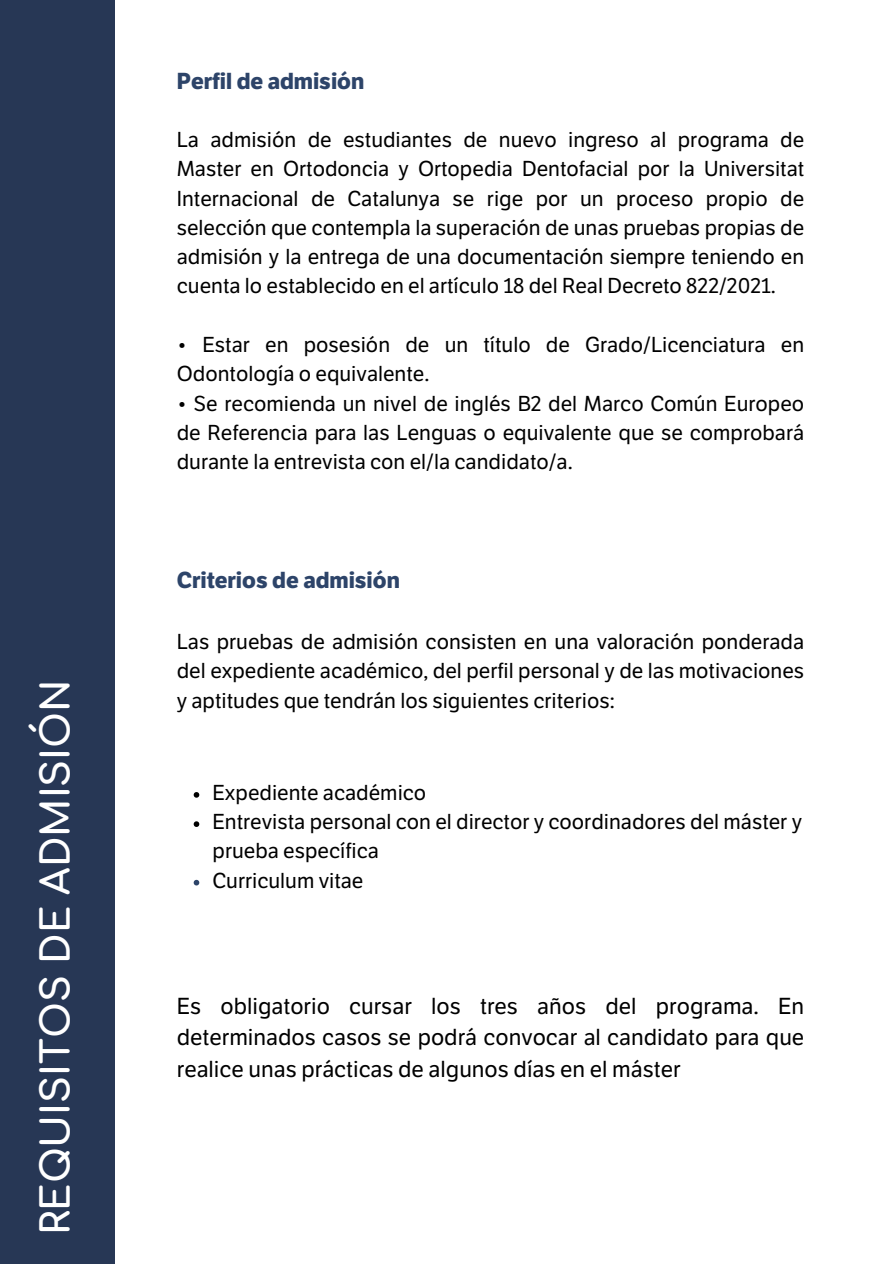
<style>
.page{position:relative;width:894px;height:1264px;background:#fff}
.page>*{position:absolute;margin:0;border:0;box-sizing:border-box;transform-origin:0 0}
.t1{font:700 39px "Comfortaa";color:#fff}
.t2{font:22.5px/31.5px "LFT Etica";color:#000;text-align:justify}
.t3{font:700 22.5px "LFT Etica";color:#2d4469}
.t4{font:21px/29.2px "LFT Etica";color:#000;text-align:justify}
</style>
<div class="page">
<div style="left:0;top:0;width:114px;height:1263px;background:#273755"></div>
<svg style="left:194px;top:792px;width:5px;height:5px"></svg>
<svg style="left:194px;top:821px;width:5px;height:6px"></svg>
<svg style="left:194px;top:879px;width:5px;height:6px"></svg>
<h1 class="t1" style="left:36px;top:1235px;width:557px;rotate:-90deg">REQUISITOS DE ADMISIÓN</h1>
<h2 class="t3" style="left:177px;top:68px;width:189px">Perfil de admisión</h2>
<p class="t4" style="left:177px;top:125px;width:628px">La admisión de estudiantes de nuevo ingreso al programa de Master en Ortodoncia y Ortopedia Dentofacial por la Universitat Internacional de Catalunya se rige por un proceso propio de selección que contempla la superación de unas pruebas propias de admisión y la entrega de una documentación siempre teniendo en cuenta lo establecido en el artículo 18 del Real Decreto 822/2021.</p>
<p class="t4" style="left:177px;top:330px;width:628px">• Estar en posesión de un título de Grado/Licenciatura en<br>Odontología o equivalente.</p>
<p class="t4" style="left:177px;top:389px;width:628px">• Se recomienda un nivel de inglés B2 del Marco Común Europeo de Referencia para las Lenguas o equivalente que se comprobará durante la entrevista con el/la candidato/a.</p>
<h2 class="t3" style="left:177px;top:567px;width:224px">Criterios de admisión</h2>
<p class="t4" style="left:177px;top:627px;width:628px">Las pruebas de admisión consisten en una valoración ponderada del expediente académico, del perfil personal y de las motivaciones y aptitudes que tendrán los siguientes criterios:</p>
<p class="t4" style="left:212px;top:778px;width:215px">Expediente académico</p>
<p class="t4" style="left:212px;top:807px;width:591px">Entrevista personal con el director y coordinadores del máster y prueba específica</p>
<p class="t4" style="left:212px;top:866px;width:152px">Curriculum vitae</p>
<p class="t2" style="left:177px;top:990px;width:628px">Es obligatorio cursar los tres años del programa. En determinados casos se podrá convocar al candidato para que realice unas prácticas de algunos días en el máster</p>
</div>
